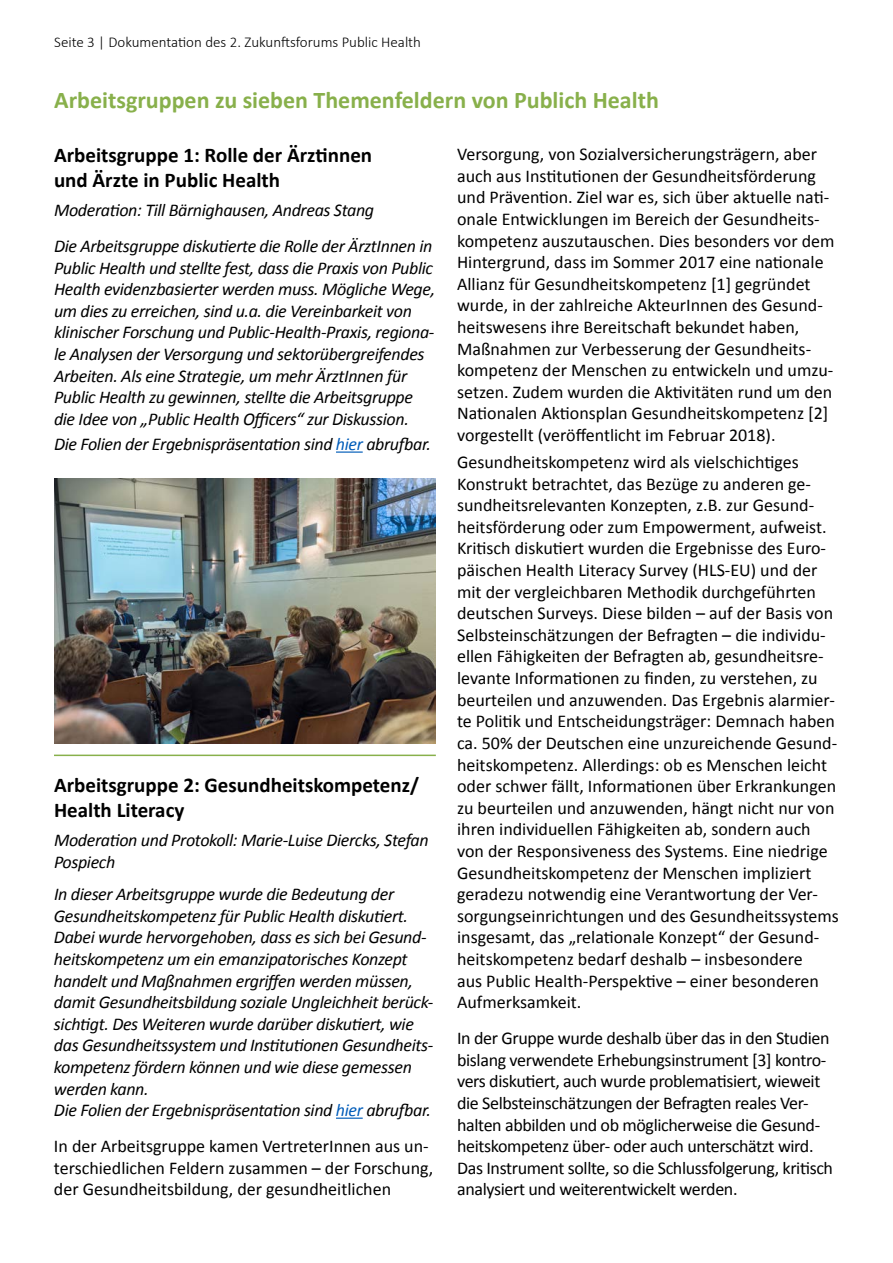
<style>
.page{position:relative;width:893px;height:1263px;background:#fff}
.page>*{position:absolute;margin:0;border:0;box-sizing:border-box;transform-origin:0 0}
.t1{font:700 24px "Calibri";color:#88b04b}
.t2{font:700 21px/25.2px "Calibri";color:#000}
.t3{font:18px/21.6px "Calibri";color:#000}
.t4{font:italic 18px/21.6px "Calibri";letter-spacing:-.02em;color:#000}
.t5{font:18px/21.6px "Calibri";letter-spacing:-.02em;color:#000}
.t6{font:300 15px "Calibri";color:#000}
.s1{color:#005cb9}
</style>
<div class="page">
<hr style="left:336px;top:451px;width:27px;height:2px;background:#005cb9">
<hr style="left:336px;top:1117px;width:27px;height:2px;background:#005cb9">
<img style="left:54px;top:478px;width:382px;height:265px">
<hr style="left:54px;top:755px;width:382px;height:1px;background:#88b04b">
<p class="t6" style="left:54px;top:33px;width:368px">Seite 3 | Dokumentation des 2. Zukunftsforums Public Health</p>
<h1 class="t1" style="left:54px;top:85px;width:606px">Arbeitsgruppen zu sieben Themenfeldern von Publich Health</h1>
<p class="t2" style="left:54px;top:142px;width:320px">Arbeitsgruppe 1: Rolle der Ärztinnen und Ärzte in Public Health</p>
<p class="t4" style="left:54px;top:191px;width:380px;line-height:36px">Moderation: Till Bärnighausen, Andreas Stang<br>Die Arbeitsgruppe diskutierte die Rolle der ÄrztInnen in</p>
<p class="t4" style="left:54px;top:256px;width:383px">Public Health und stellte fest, dass die Praxis von Public Health evidenzbasierter werden muss. Mögliche Wege, um dies zu erreichen, sind u.a. die Vereinbarkeit von klinischer Forschung und Public-Health-Praxis, regiona&shy;le Analysen der Versorgung und sektorübergreifendes Arbeiten. Als eine Strategie, um mehr ÄrztInnen für Public Health zu gewinnen, stellte die Arbeitsgruppe die Idee von „Public Health Officers“ zur Diskussion.</p>
<p class="t4" style="left:54px;top:433px;width:378px">Die Folien der Ergebnispräsentation sind <span class="s1">hier</span> abrufbar.</p>
<p class="t2" style="left:54px;top:772px;width:367px">Arbeitsgruppe 2: Gesundheitskompetenz/<br>Health Literacy</p>
<p class="t4" style="left:54px;top:829px;width:376px">Moderation und Protokoll: Marie-Luise Diercks, Stefan<br>Pospiech</p>
<p class="t4" style="left:54px;top:883px;width:381px">In dieser Arbeitsgruppe wurde die Bedeutung der Gesundheitskompetenz für Public Health diskutiert.<br>Dabei wurde hervorgehoben, dass es sich bei Gesund&shy;heitskompetenz um ein emanzipatorisches Konzept handelt und Maßnahmen ergriffen werden müssen, damit Gesundheitsbildung soziale Ungleichheit berück&shy;sichtigt. Des Weiteren wurde darüber diskutiert, wie das Gesundheitssystem und Institutionen Gesundheits&shy;kompetenz fördern können und wie diese gemessen werden kann.<br>Die Folien der Ergebnispräsentation sind <span class="s1">hier</span> abrufbar.</p>
<p class="t3" style="left:54px;top:1135px;width:381px">In der Arbeitsgruppe kamen VertreterInnen aus un&shy;terschiedlichen Feldern zusammen – der Forschung, der Gesundheitsbildung, der gesundheitlichen</p>
<p class="t3" style="left:457px;top:143px;width:379px">Versorgung, von Sozialversicherungsträgern, aber auch aus Institutionen der Gesundheitsförderung und Prävention. Ziel war es, sich über aktuelle nati&shy;onale Entwicklungen im Bereich der Gesundheits&shy;kompetenz auszutauschen. Dies besonders vor dem Hintergrund, dass im Sommer 2017 eine nationale Allianz für Gesundheitskompetenz [1] gegründet wurde, in der zahlreiche AkteurInnen des Gesund&shy;heitswesens ihre Bereitschaft bekundet haben, Maßnahmen zur Verbesserung der Gesundheits&shy;kompetenz der Menschen zu entwickeln und umzu&shy;setzen. Zudem wurden die Aktivitäten rund um den Nationalen Aktionsplan Gesundheitskompetenz [2] vorgestellt (veröffentlicht im Februar 2018).</p>
<p class="t3" style="left:457px;top:451px;width:383px">Gesundheitskompetenz wird als vielschichtiges Konstrukt betrachtet, das Bezüge zu anderen ge&shy;sundheitsrelevanten Konzepten, z.B. zur Gesund&shy;heitsförderung oder zum Empowerment, aufweist.<br>Kritisch diskutiert wurden die Ergebnisse des Euro&shy;päischen Health Literacy Survey (HLS-EU) und der mit der vergleichbaren Methodik durchgeführten deutschen Surveys. Diese bilden – auf der Basis von Selbsteinschätzungen der Befragten – die individu&shy;ellen Fähigkeiten der Befragten ab, gesundheitsre&shy;levante Informationen zu finden, zu verstehen, zu beurteilen und anzuwenden. Das Ergebnis alarmier&shy;te Politik und Entscheidungsträger: Demnach haben ca. 50% der Deutschen eine unzureichende Gesund&shy;heitskompetenz. Allerdings: ob es Menschen leicht oder schwer fällt, Informationen über Erkrankungen zu beurteilen und anzuwenden, hängt nicht nur von ihren individuellen Fähigkeiten ab, sondern auch von der Responsiveness des Systems. Eine niedrige Gesundheitskompetenz der Menschen impliziert geradezu notwendig eine Verantwortung der Ver&shy;sorgungseinrichtungen und des Gesundheitssystems insgesamt, das „relationale Konzept“ der Gesund&shy;heitskompetenz bedarf deshalb – insbesondere<br>aus Public Health-Perspektive – einer besonderen Aufmerksamkeit.</p>
<p class="t5" style="left:457px;top:1027px;width:377px">In der Gruppe wurde deshalb über das in den Studien bislang verwendete Erhebungsinstrument [3] kontro&shy;vers diskutiert, auch wurde problematisiert, wieweit die Selbsteinschätzungen der Befragten reales Ver&shy;halten abbilden und ob möglicherweise die Gesund&shy;heitskompetenz über- oder auch unterschätzt wird.<br>Das Instrument sollte, so die Schlussfolgerung, kritisch analysiert und weiterentwickelt werden.</p>
</div>
